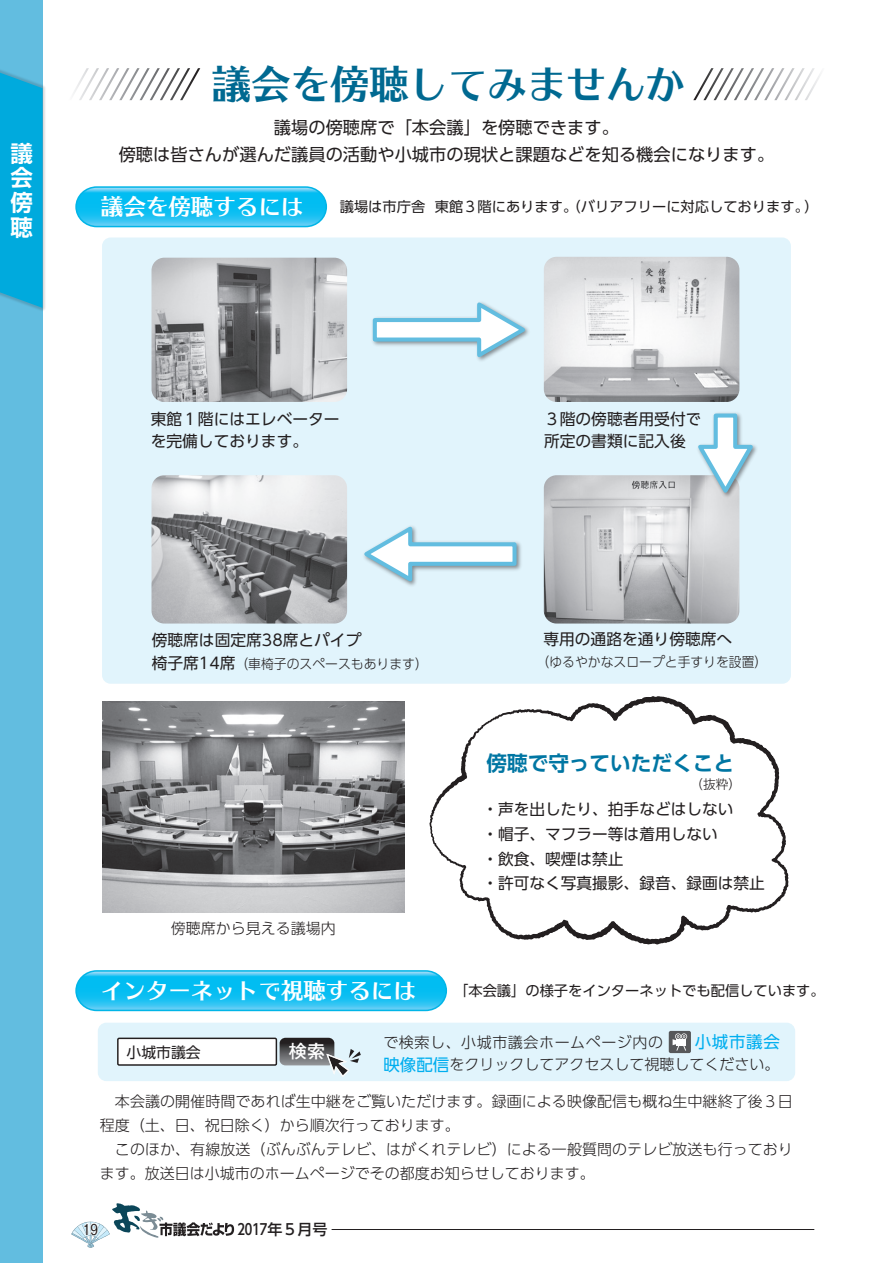
<style>
.page{position:relative;width:893px;height:1263px;background:#fff}
.page>*{position:absolute;margin:0;border:0;box-sizing:border-box;transform-origin:0 0}
.t1{font:39.3px "UD Typos 515 Std";color:#006991}
.t2{font:22.5px "UD Typos 515 Std";color:#fff}
.t3{font:700 22.5px/24.8px "Shin Go Pr 6 De";color:#fff;text-align:justify}
.t4{font:700 20.7px "UD Shin Go Pr 6 De";color:#0076a3}
.t5{font:500 18px "Gothic MB101 Pr 6";color:#fff}
.t6{font:17.25px/27px "UD Shin Go Pr 6";color:#231f20;text-align:center}
.t7{font:15.75px/22.5px "UD Shin Go Pr 6";color:#231f20}
.t8{font:15.6px/24.8px "UD Shin Go Pr 6";color:#231f20}
.t9{font:300 15px/24px "UD Shin Go Pr 6";letter-spacing:.005em;color:#231f20}
.t10{font:500 15px "UD Shin Go Pr 6";color:#231f20}
.t11{font:500 15px "Gothic BBB Pr 6";color:#231f20}
.t12{font:14.85px "UD Shin Go Pr 6";color:#231f20}
.t13{font:14.25px "UD Shin Go Pr 6";color:#231f20}
.t14{font:300 13.5px "UD Shin Go Pr 6";color:#231f20;scale:.95 1}
.t15{font:300 12.75px "UD Shin Go Pr 6";color:#231f20}
.s1{font-weight:400;font-size:15.75px}
.s2{font-weight:400;font-size:16.5px;color:#00aeef}
</style>
<div class="page">
<div style="left:0;top:0;width:43px;height:1263px;background:#62bde0"></div>
<hr style="left:332px;top:1229px;width:482px;height:1px;background:#231f20">
<svg style="left:71px;top:1203px;width:163px;height:45px"></svg>
<div style="left:98px;top:1023px;width:697px;height:58px;background:#e1f4fc;border-radius:9px"></div>
<div style="left:102px;top:237px;width:689px;height:447px;background:#e1f4fc;border-radius:9px"></div>
<svg style="left:75px;top:970px;width:372px;height:41px;background:#22c2f2"></svg>
<svg style="left:75px;top:186px;width:252px;height:41px;background:#25c3f2"></svg>
<img style="left:102px;top:701px;width:302px;height:211px">
<div style="left:118px;top:1038px;width:158px;height:27px;background:#fff"></div>
<div style="left:117px;top:1037px;width:160px;height:29px;border:1px solid #231f20"></div>
<svg style="left:280px;top:1038px;width:81px;height:39px"></svg>
<img style="left:544px;top:257px;width:195px;height:145px">
<img style="left:544px;top:475px;width:195px;height:148px">
<img style="left:152px;top:475px;width:195px;height:148px">
<img style="left:152px;top:258px;width:195px;height:144px">
<svg style="left:372px;top:302px;width:157px;height:59px"></svg>
<img style="left:694px;top:499px;width:46px;height:1px">
<svg style="left:693px;top:413px;width:64px;height:86px"></svg>
<img style="left:519px;top:543px;width:2px;height:26px">
<svg style="left:364px;top:526px;width:155px;height:60px"></svg>
<svg style="left:429px;top:696px;width:359px;height:248px"></svg>
<svg style="left:73px;top:68px;width:127px;height:32px"></svg>
<svg style="left:693px;top:68px;width:128px;height:32px"></svg>
<div style="left:669px;top:1031px;width:22px;height:22px;background:#57585a;border-radius:2px"></div>
<svg style="left:673px;top:1033px;width:14px;height:17px"></svg>
<div style="left:0;top:64px;width:47px;height:248px;background:#231f20;opacity:.18"></div>
<svg style="left:0;top:73px;width:43px;height:235px;background:#07aadc"></svg>
<h2 class="t3" style="left:11px;top:140px;width:24px">議会傍聴</h2>
<h1 class="t1" style="left:212px;top:51px;width:474px">議会を傍聴してみませんか</h1>
<p class="t6" style="left:119px;top:114px;width:657px">議場の傍聴席で「本会議」を傍聴できます。<br>傍聴は皆さんが選んだ議員の活動や小城市の現状と課題などを知る機会になります。</p>
<h2 class="t2" style="left:101px;top:188px;width:204px">議会を傍聴するには</h2>
<p class="t13" style="left:340px;top:195px;width:481px">議場は市庁舎 東館３階にあります。（バリアフリーに対応しております。）</p>
<p class="t7" style="left:151px;top:407px;width:190px">東館１階にはエレベーターを完備しております。</p>
<p class="t7" style="left:544px;top:407px;width:159px">３階の傍聴者用受付で所定の書類に記入後</p>
<p class="t7" style="left:152px;top:628px;width:211px">傍聴席は固定席38席とパイプ</p>
<p class="t14" style="left:152px;top:653px;width:292px"><span class="s1">椅子席14席</span>（車椅子のスペースもあります）</p>
<p class="t9" style="left:171px;top:916px;width:166px">傍聴席から見える議場内</p>
<p class="t7" style="left:543px;top:628px;width:191px">専用の通路を通り傍聴席へ</p>
<p class="t14" style="left:537px;top:651px;width:244px">（ゆるやかなスロープと手すりを設置）</p>
<h3 class="t4" style="left:486px;top:747px;width:249px">傍聴で守っていただくこと</h3>
<p class="t8" style="left:483px;top:796px;width:284px">・声を出したり、拍手などはしない<br>・帽子、マフラー等は着用しない<br>・飲食、喫煙は禁止<br>・許可なく写真撮影、録音、録画は禁止</p>
<p class="t15" style="left:690px;top:774px;width:52px">（抜粋）</p>
<h2 class="t2" style="left:101px;top:971px;width:316px">インターネットで視聴するには</h2>
<p class="t13" style="left:454px;top:979px;width:372px">「本会議」の様子をインターネットでも配信しています。</p>
<p class="t12" style="left:127px;top:1040px;width:76px">小城市議会</p>
<p class="t5" style="left:289px;top:1036px;width:38px">検索</p>
<p class="t9" style="left:383px;top:1030px;width:398px;line-height:22.5px">で検索し、小城市議会ホームページ内の　　<span class="s2">小城市議会映像配信</span>をクリックしてアクセスして視聴してください。</p>
<p class="t9" style="left:100px;top:1089px;width:694px">　本会議の開催時間であれば生中継をご覧いただけます。録画による映像配信も概ね生中継終了後３日程度（土、日、祝日除く）から順次行っております。<br>　このほか、有線放送（ぶんぶんテレビ、はがくれテレビ）による一般質問のテレビ放送も行っております。放送日は小城市のホームページでその都度お知らせしております。</p>
<p class="t11" style="left:83px;top:1217px;width:16px">19</p>
<p class="t10" style="left:237px;top:1217px;width:91px">２０１7年５月号</p>
</div>
